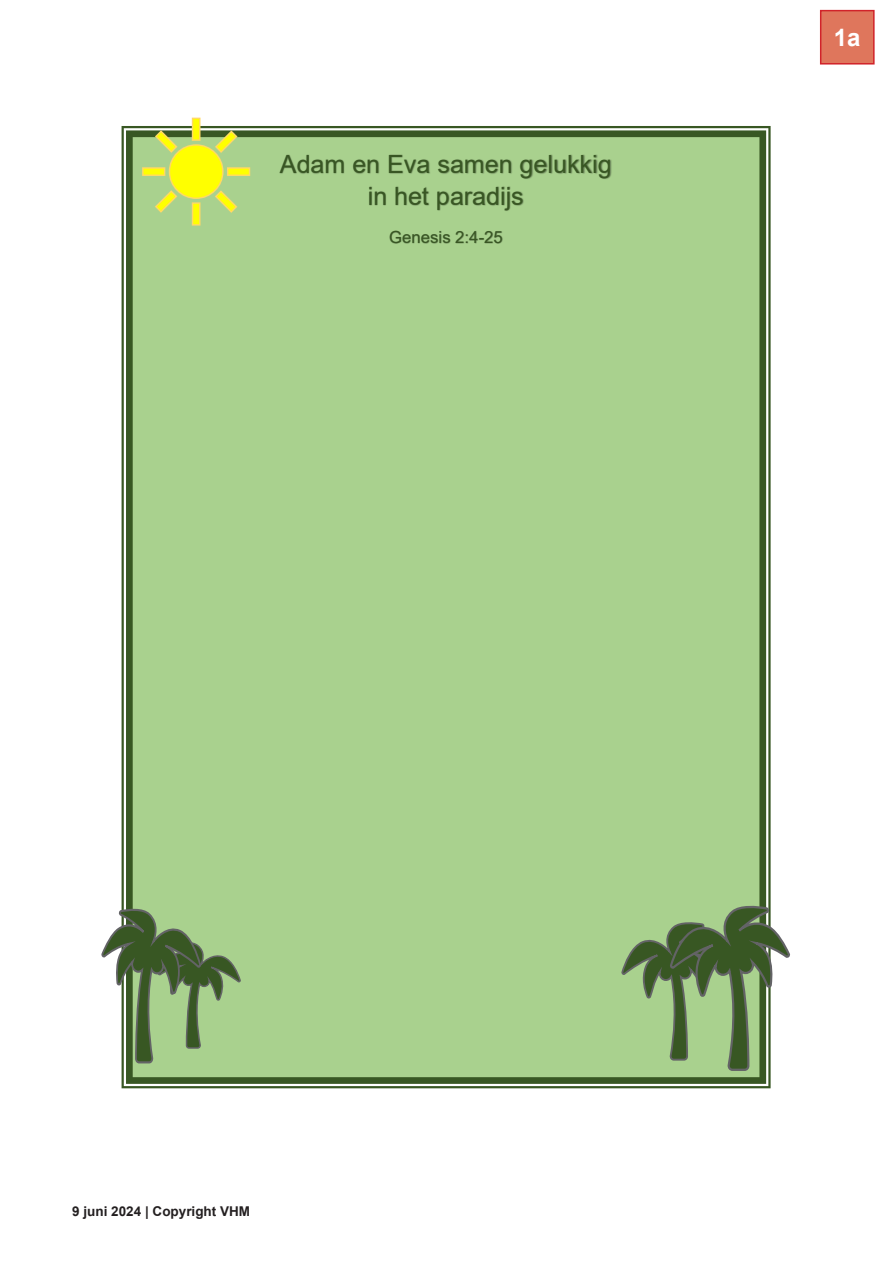
<style>
.page{position:relative;width:893px;height:1263px;background:#fff}
.page>*{position:absolute;margin:0;border:0;box-sizing:border-box;transform-origin:0 0}
.t1{font:25.05px/32.1px "Arial";color:#385623;text-align:center}
.Kopje_2{font:700 24px "Arial";color:#fff}
.t2{font:16.65px "Arial";color:#385623}
.t3{font:700 13.5px "Arial";color:#231f20}
</style>
<div class="page">
<div style="left:821px;top:11px;width:53px;height:53px;background:#df765c"></div>
<div style="left:820px;top:10px;width:55px;height:55px;border:2px solid #d1232a"></div>
<div style="left:122px;top:126px;width:649px;height:962px;background:#a9d18e"></div>
<div style="left:143px;top:168px;width:22px;height:7px;background:#ff0"></div>
<div style="left:142px;top:167px;width:23px;height:9px;border:1px solid #ffd966"></div>
<div style="left:228px;top:168px;width:21px;height:7px;background:#ff0"></div>
<div style="left:227px;top:167px;width:23px;height:9px;border:1px solid #ffd966"></div>
<div style="left:169px;top:145px;width:54px;height:53px;background:#ff0;border-radius:50%"></div>
<div style="left:169px;top:144px;width:55px;height:55px;border:1px solid #ffd966;border-radius:50%"></div>
<div style="left:193px;top:203px;width:7px;height:22px;background:#ff0"></div>
<div style="left:192px;top:202px;width:8px;height:24px;border:1px solid #ffd966"></div>
<div style="left:193px;top:118px;width:7px;height:22px;background:#ff0"></div>
<div style="left:192px;top:118px;width:8px;height:23px;border:1px solid #ffd966"></div>
<svg style="left:154px;top:189px;width:24px;height:25px"></svg>
<svg style="left:214px;top:129px;width:24px;height:25px"></svg>
<svg style="left:154px;top:129px;width:24px;height:25px"></svg>
<svg style="left:214px;top:189px;width:24px;height:25px"></svg>
<svg style="left:620px;top:902px;width:170px;height:170px;background:#89a675"></svg>
<svg style="left:102px;top:905px;width:140px;height:159px;background:#88a575"></svg>
<img style="left:265px;top:148px;width:366px;height:46px">
<img style="left:352px;top:174px;width:201px;height:52px">
<img style="left:439px;top:209px;width:20px;height:13px">
<img style="left:379px;top:222px;width:144px;height:27px">
<p class="t1" style="left:280px;top:147px;width:333px">Adam en Eva samen gelukkig in het paradijs</p>
<p class="t2" style="left:389px;top:226px;width:115px">Genesis 2:4-25</p>
<p class="Kopje_2" style="left:834px;top:22px;width:28px">1a</p>
<p class="t3" style="left:72px;top:1202px;width:179px">9 juni 2024 | Copyright VHM</p>
</div>
